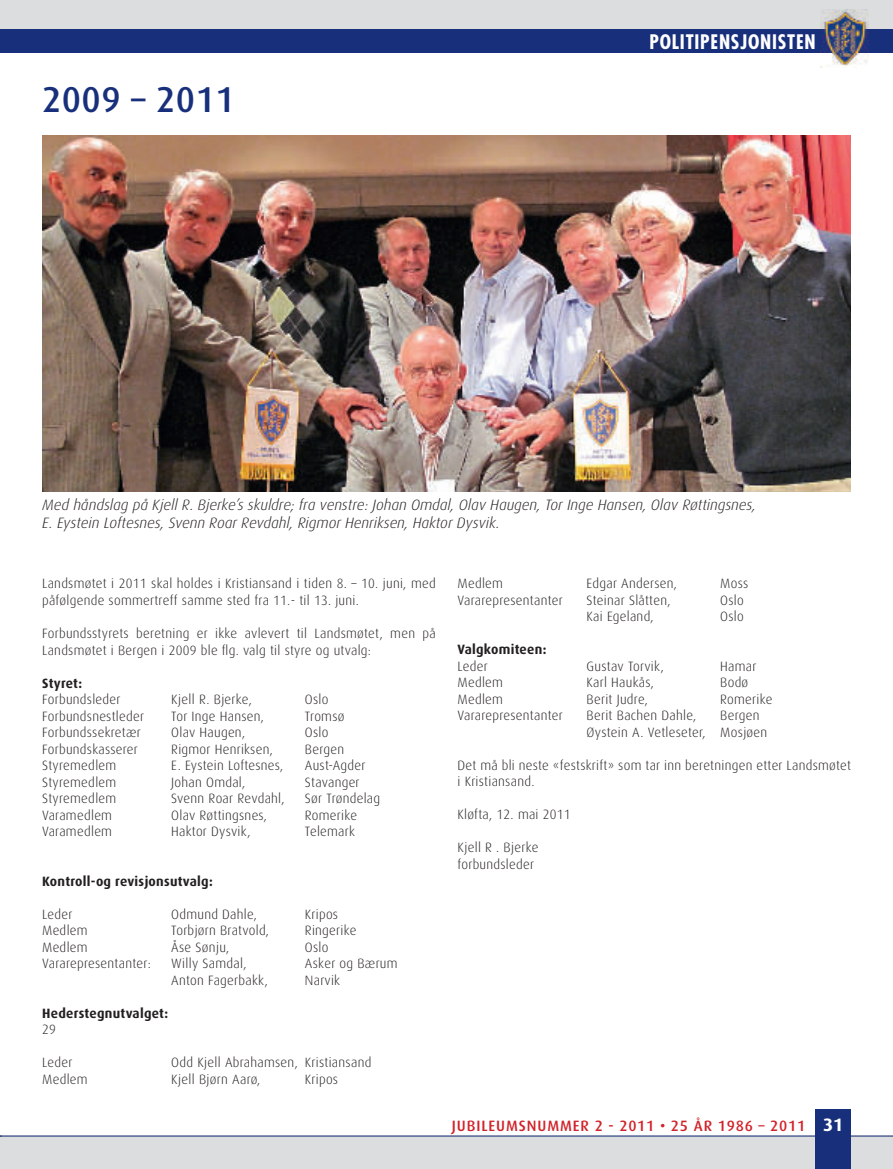
<style>
.page{position:relative;width:893px;height:1169px;background:#fff}
.page>*{position:absolute;margin:0;border:0;box-sizing:border-box;transform-origin:0 0}
.t1{font:500 36px "Dax OT";letter-spacing:.015em;color:#18307c}
.t2{font:700 condensed 19.5px "Futura";letter-spacing:.04em;color:#fff}
.t3{font:italic 300 15px/18px "Dax OT";color:#231f20}
.t4{font:500 15px "Dax OT";letter-spacing:.06em;color:#d1232a}
.t5{font:300 13.5px/16.5px "Dax OT";letter-spacing:.02em;color:#231f20}
.t6{font:700 13.5px "Dax OT";letter-spacing:.02em;color:#231f20}
.s1{font-weight:700;font-size:18px;color:#fff}
</style>
<div class="page">
<div style="left:0;top:1135px;width:892px;height:34px;background:#dcdddf"></div>
<div style="left:1px;top:0;width:891px;height:39px;background:#dcdddf"></div>
<hr style="left:0;top:0;width:1px;height:39px;background:#dcdddf">
<svg style="left:0;top:29px;width:1px;height:24px"></svg>
<div style="left:1px;top:29px;width:891px;height:24px;background:#18307c"></div>
<img style="left:820px;top:10px;width:47px;height:58px">
<div style="left:815px;top:1109px;width:35px;height:60px;background:#18307c"></div>
<hr style="left:0;top:1135px;width:892px;height:1px;background:#18307c">
<img style="left:42px;top:135px;width:808px;height:356px">
<h1 class="t1" style="left:42px;top:65px;width:194px">2009 – 2011</h1>
<h2 class="t2" style="left:649px;top:29px;width:168px">POLITIPENSJONISTEN</h2>
<p class="t3" style="left:42px;top:493px;width:715px">Med håndslag på Kjell R. Bjerke’s skuldre; fra venstre: Johan Omdal, Olav Haugen, Tor Inge Hansen, Olav Røttingsnes,<br>E. Eystein Loftesnes, Svenn Roar Revdahl, Rigmor Henriksen, Haktor Dysvik.</p>
<p class="t5" style="left:42px;top:573px;width:395px">Landsmøtet i 2011 skal holdes i Kristiansand i tiden 8. – 10. juni, med påfølgende sommertreff samme sted fra 11.- til 13. juni.</p>
<p class="t5" style="left:42px;top:622px;width:395px">Forbundsstyrets beretning er ikke avlevert til Landsmøtet, men på<br>Landsmøtet i Bergen i 2009 ble flg. valg til styre og utvalg:</p>
<p class="t6" style="left:42px;top:670px;width:42px">Styret:</p>
<p class="t5" style="left:42px;top:688px;width:80px">Forbundsleder</p>
<p class="t5" style="left:171px;top:688px;width:82px">Kjell R. Bjerke,</p>
<p class="t5" style="left:305px;top:688px;width:25px">Oslo</p>
<p class="t5" style="left:42px;top:705px;width:103px">Forbundsnestleder</p>
<p class="t5" style="left:171px;top:705px;width:94px">Tor Inge Hansen,</p>
<p class="t5" style="left:305px;top:705px;width:41px">Tromsø</p>
<p class="t5" style="left:42px;top:721px;width:100px">Forbundssekretær</p>
<p class="t5" style="left:171px;top:721px;width:75px">Olav Haugen,</p>
<p class="t5" style="left:305px;top:721px;width:25px">Oslo</p>
<p class="t5" style="left:42px;top:738px;width:97px">Forbundskasserer</p>
<p class="t5" style="left:171px;top:738px;width:103px">Rigmor Henriksen,</p>
<p class="t5" style="left:305px;top:738px;width:41px">Bergen</p>
<p class="t5" style="left:42px;top:754px;width:76px">Styremedlem</p>
<p class="t5" style="left:171px;top:754px;width:114px">E. Eystein Loftesnes,</p>
<p class="t5" style="left:305px;top:754px;width:62px">Aust-Agder</p>
<p class="t5" style="left:42px;top:771px;width:76px">Styremedlem</p>
<p class="t5" style="left:171px;top:771px;width:75px">Johan Omdal,</p>
<p class="t5" style="left:305px;top:771px;width:56px">Stavanger</p>
<p class="t5" style="left:42px;top:787px;width:76px">Styremedlem</p>
<p class="t5" style="left:171px;top:787px;width:115px">Svenn Roar Revdahl,</p>
<p class="t5" style="left:305px;top:787px;width:77px">Sør Trøndelag</p>
<p class="t5" style="left:42px;top:804px;width:71px">Varamedlem</p>
<p class="t5" style="left:171px;top:804px;width:97px">Olav Røttingsnes,</p>
<p class="t5" style="left:305px;top:804px;width:54px">Romerike</p>
<p class="t5" style="left:42px;top:820px;width:71px">Varamedlem</p>
<p class="t5" style="left:171px;top:820px;width:81px">Haktor Dysvik,</p>
<p class="t5" style="left:305px;top:820px;width:52px">Telemark</p>
<p class="t6" style="left:42px;top:868px;width:172px">Kontroll-og revisjonsutvalg:</p>
<p class="t5" style="left:42px;top:903px;width:32px">Leder</p>
<p class="t5" style="left:171px;top:903px;width:87px">Odmund Dahle,</p>
<p class="t5" style="left:305px;top:903px;width:35px">Kripos</p>
<p class="t5" style="left:42px;top:919px;width:47px">Medlem</p>
<p class="t5" style="left:171px;top:919px;width:99px">Torbjørn Bratvold,</p>
<p class="t5" style="left:305px;top:919px;width:53px">Ringerike</p>
<p class="t5" style="left:42px;top:936px;width:47px">Medlem</p>
<p class="t5" style="left:171px;top:936px;width:60px">Åse Sønju,</p>
<p class="t5" style="left:305px;top:936px;width:25px">Oslo</p>
<p class="t5" style="left:42px;top:952px;width:110px">Vararepresentanter:</p>
<p class="t5" style="left:171px;top:952px;width:77px">Willy Samdal,</p>
<p class="t5" style="left:305px;top:952px;width:94px">Asker og Bærum</p>
<p class="t5" style="left:171px;top:969px;width:98px">Anton Fagerbakk,</p>
<p class="t5" style="left:305px;top:969px;width:37px">Narvik</p>
<p class="t6" style="left:42px;top:1000px;width:127px">Hederstegnutvalget:</p>
<p class="t5" style="left:42px;top:1018px;width:15px">29</p>
<p class="t5" style="left:42px;top:1051px;width:32px">Leder</p>
<p class="t5" style="left:171px;top:1051px;width:201px">Odd Kjell Abrahamsen, Kristiansand</p>
<p class="t5" style="left:42px;top:1068px;width:47px">Medlem</p>
<p class="t5" style="left:171px;top:1068px;width:90px">Kjell Bjørn Aarø,</p>
<p class="t5" style="left:305px;top:1068px;width:35px">Kripos</p>
<p class="t5" style="left:457px;top:573px;width:47px">Medlem</p>
<p class="t5" style="left:586px;top:573px;width:92px">Edgar Andersen,</p>
<p class="t5" style="left:720px;top:573px;width:29px">Moss</p>
<p class="t5" style="left:457px;top:589px;width:107px">Vararepresentanter</p>
<p class="t5" style="left:586px;top:589px;width:85px">Steinar Slåtten,</p>
<p class="t5" style="left:720px;top:589px;width:25px">Oslo</p>
<p class="t5" style="left:586px;top:606px;width:69px">Kai Egeland,</p>
<p class="t5" style="left:720px;top:606px;width:25px">Oslo</p>
<p class="t6" style="left:457px;top:637px;width:90px">Valgkomiteen:</p>
<p class="t5" style="left:457px;top:655px;width:32px">Leder</p>
<p class="t5" style="left:586px;top:655px;width:79px">Gustav Torvik,</p>
<p class="t5" style="left:720px;top:655px;width:38px">Hamar</p>
<p class="t5" style="left:457px;top:672px;width:47px">Medlem</p>
<p class="t5" style="left:586px;top:672px;width:69px">Karl Haukås,</p>
<p class="t5" style="left:720px;top:672px;width:29px">Bodø</p>
<p class="t5" style="left:457px;top:688px;width:47px">Medlem</p>
<p class="t5" style="left:586px;top:688px;width:63px">Berit Judre,</p>
<p class="t5" style="left:720px;top:688px;width:54px">Romerike</p>
<p class="t5" style="left:457px;top:705px;width:107px">Vararepresentanter</p>
<p class="t5" style="left:586px;top:705px;width:111px">Berit Bachen Dahle,</p>
<p class="t5" style="left:586px;top:705px;width:182px;text-indent:134px">Bergen<br>Øystein A. Vetleseter, Mosjøen</p>
<p class="t5" style="left:457px;top:754px;width:395px">Det må bli neste «festskrift» som tar inn beretningen etter Landsmøtet i Kristiansand.</p>
<p class="t5" style="left:457px;top:804px;width:115px">Kløfta, 12. mai 2011</p>
<p class="t5" style="left:457px;top:837px;width:82px">Kjell R . Bjerke forbundsleder</p>
<p class="t4" style="left:451px;top:1111px;width:393px">JUBILEUMSNUMMER 2 - 2011 • 25 ÅR 1986 – 2011 <span class="s1">31</span></p>
</div>
